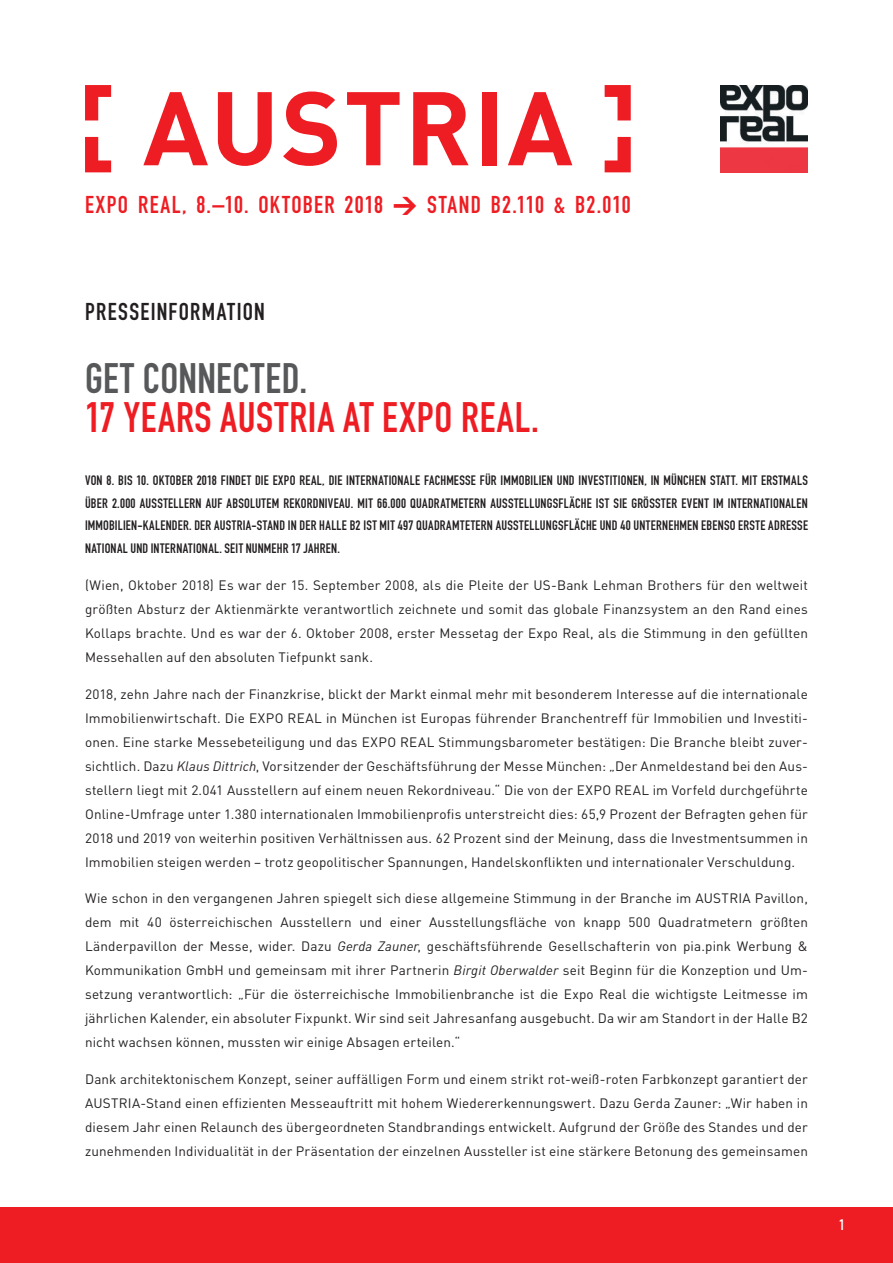
<style>
.page{position:relative;width:893px;height:1263px;background:#fff}
.page>*{position:absolute;margin:0;border:0;box-sizing:border-box;transform-origin:0 0}
.t1{font:42px "DIN Engschrift Alternate";letter-spacing:.02em;color:#ee1d23}
.t2{font:42px "DIN Engschrift Alternate";letter-spacing:.01em;color:#57585a}
.t3{font:24px "DIN Engschrift Alternate";letter-spacing:.05em;color:#ee1d23}
.t4{font:24px "DIN Engschrift Alternate";letter-spacing:.055em;color:#231f20}
.t5{font:15px "DIN Engschrift Alternate";color:#fff}
.t6{font:13.5px/24px "DIN";letter-spacing:.01em;color:#231f20;text-align:justify}
.t7{font:13.5px/22.5px "DIN Engschrift Alternate";letter-spacing:.02em;color:#231f20;text-align:justify}
.s1{font-family:"DIN";font-weight:900}
.s2{font-style:italic}
</style>
<div class="page">
<div style="left:0;top:1207px;width:893px;height:56px;background:#ee1d23"></div>
<img style="left:720px;top:85px;width:88px;height:87px">
<svg style="left:143px;top:92px;width:65px;height:73px"></svg>
<svg style="left:218px;top:92px;width:54px;height:74px"></svg>
<svg style="left:283px;top:92px;width:54px;height:74px"></svg>
<svg style="left:347px;top:92px;width:53px;height:73px"></svg>
<svg style="left:413px;top:92px;width:56px;height:73px"></svg>
<div style="left:482px;top:92px;width:15px;height:73px;background:#ee1d23"></div>
<svg style="left:508px;top:92px;width:64px;height:73px"></svg>
<svg style="left:85px;top:85px;width:26px;height:35px"></svg>
<svg style="left:85px;top:137px;width:26px;height:35px"></svg>
<svg style="left:605px;top:137px;width:26px;height:35px"></svg>
<svg style="left:605px;top:85px;width:26px;height:35px"></svg>
<p class="t3" style="left:85px;top:190px;width:547px">EXPO REAL, 8.–10. OKTOBER 2018 <span class="s1">&gt;</span> STAND B2.110 &amp; B2.010</p>
<p class="t4" style="left:85px;top:297px;width:181px">PRESSEINFORMATION</p>
<p class="t2" style="left:85px;top:354px;width:224px">GET CONNECTED.</p>
<p class="t1" style="left:85px;top:393px;width:455px">17 YEARS AUSTRIA AT EXPO REAL.</p>
<p class="t7" style="left:85px;top:470px;width:724px">VON 8. BIS 10. OKTOBER 2018 FINDET DIE EXPO REAL, DIE INTERNATIONALE FACHMESSE FÜR IMMOBILIEN UND INVESTITIONEN, IN MÜNCHEN STATT. MIT ERSTMALS ÜBER 2.000 AUSSTELLERN AUF ABSOLUTEM REKORDNIVEAU. MIT 66.000 QUADRATMETERN AUSSTELLUNGSFLÄCHE IST SIE GRÖSSTER EVENT IM INTERNATIONALEN IMMOBILIEN-KALENDER. DER AUSTRIA-STAND IN DER HALLE B2 IST MIT 497 QUADRAMTETERN AUSSTELLUNGSFLÄCHE UND 40 UNTERNEHMEN EBENSO ERSTE ADRESSE NATIONAL UND INTERNATIONAL. SEIT NUNMEHR 17 JAHREN.</p>
<p class="t6" style="left:85px;top:573px;width:724px">(Wien, Oktober 2018) Es war der 15. September 2008, als die Pleite der US-Bank Lehman Brothers für den weltweit größten Absturz der Aktienmärkte verantwortlich zeichnete und somit das globale Finanzsystem an den Rand eines Kollaps brachte. Und es war der 6. Oktober 2008, erster Messetag der Expo Real, als die Stimmung in den gefüllten Messehallen auf den absoluten Tiefpunkt sank.</p>
<p class="t6" style="left:85px;top:681px;width:724px">2018, zehn Jahre nach der Finanzkrise, blickt der Markt einmal mehr mit besonderem Interesse auf die internationale Immobilienwirtschaft. Die EXPO REAL in München ist Europas führender Branchentreff für Immobilien und Investiti&shy;onen. Eine starke Messebeteiligung und das EXPO REAL Stimmungsbarometer bestätigen: Die Branche bleibt zuver&shy;sichtlich. Dazu <span class="s2">Klaus Dittrich</span>, Vorsitzender der Geschäftsführung der Messe München: „Der Anmeldestand bei den Aus&shy;stellern liegt mit 2.041 Ausstellern auf einem neuen Rekordniveau.“ Die von der EXPO REAL im Vorfeld durchgeführte Online-Umfrage unter 1.380 internationalen Immobilienprofis unterstreicht dies: 65,9 Prozent der Befragten gehen für 2018 und 2019 von weiterhin positiven Verhältnissen aus. 62 Prozent sind der Meinung, dass die Investmentsummen in Immobilien steigen werden – trotz geopolitischer Spannungen, Handelskonflikten und internationaler Verschuldung.</p>
<p class="t6" style="left:85px;top:886px;width:724px">Wie schon in den vergangenen Jahren spiegelt sich diese allgemeine Stimmung in der Branche im AUSTRIA Pavillon, dem mit 40 österreichischen Ausstellern und einer Ausstellungsfläche von knapp 500 Quadratmetern größten Länderpavillon der Messe, wider. Dazu <span class="s2">Gerda Zauner</span>, geschäftsführende Gesellschafterin von pia.pink Werbung &amp; Kommunikation GmbH und gemeinsam mit ihrer Partnerin <span class="s2">Birgit Oberwalder</span> seit Beginn für die Konzeption und Um&shy;setzung verantwortlich: „Für die österreichische Immobilienbranche ist die Expo Real die wichtigste Leitmesse im jährlichen Kalender, ein absoluter Fixpunkt. Wir sind seit Jahresanfang ausgebucht. Da wir am Standort in der Halle B2 nicht wachsen können, mussten wir einige Absagen erteilen.“</p>
<p class="t6" style="left:85px;top:1067px;width:724px">Dank architektonischem Konzept, seiner auffälligen Form und einem strikt rot-weiß-roten Farbkonzept garantiert der AUSTRIA-Stand einen effizienten Messeauftritt mit hohem Wiedererkennungswert. Dazu Gerda Zauner: „Wir haben in diesem Jahr einen Relaunch des übergeordneten Standbrandings entwickelt. Aufgrund der Größe des Standes und der zunehmenden Individualität in der Präsentation der einzelnen Aussteller ist eine stärkere Betonung des gemeinsamen</p>
<p class="t5" style="left:839px;top:1216px;width:7px">1</p>
</div>
